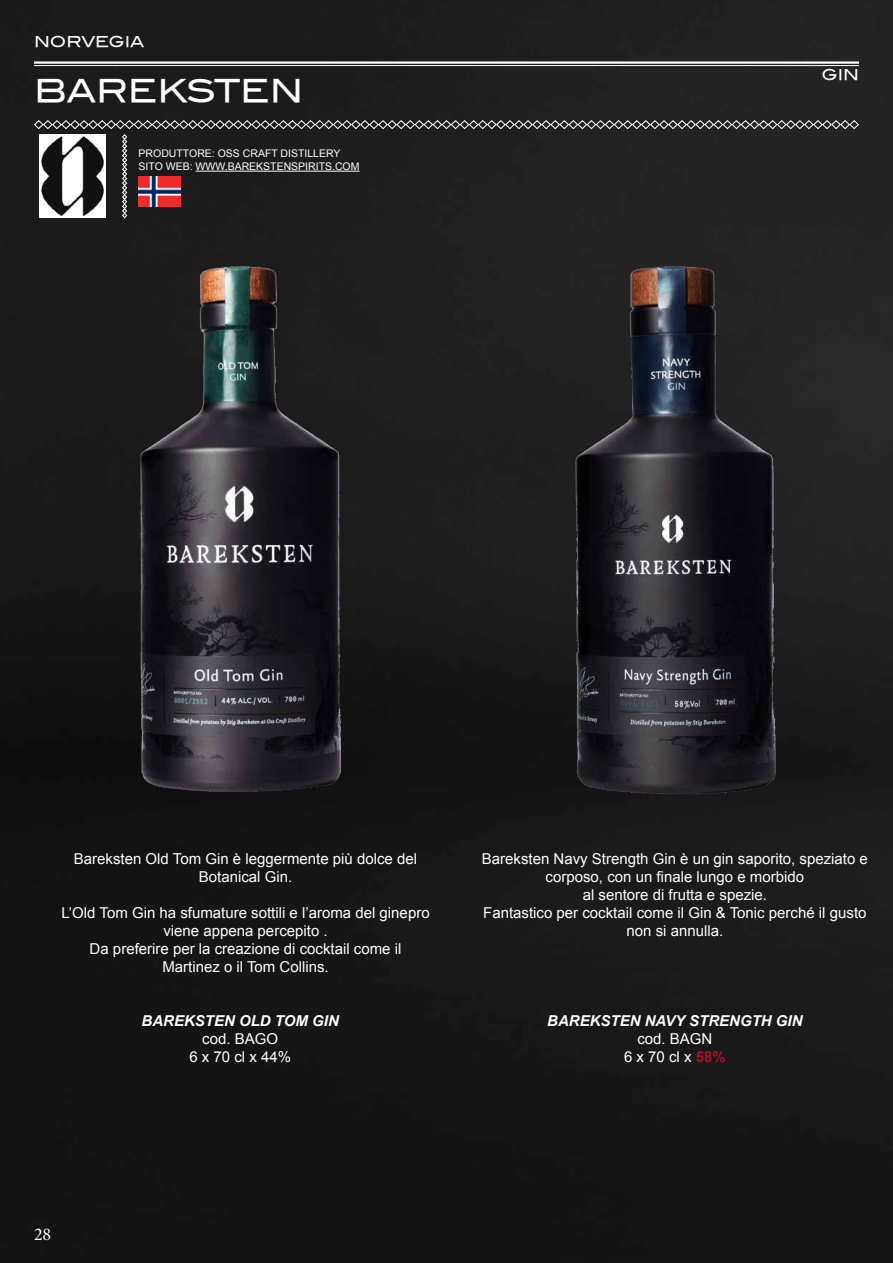
<style>
.page{position:relative;width:893px;height:1263px;background:#fff}
.page>*{position:absolute;margin:0;border:0;box-sizing:border-box;transform-origin:0 0}
.t1{font:31.5px "Blair Md ITCTT Medium";letter-spacing:-.01em;color:#fff}
.t2{font:18px "Minion Pro";color:#fff}
.t3{font:15px/18px "Arial";color:#fff;text-align:center}
.t4{font:italic 700 15px "Arial";color:#fff}
.t5{font:15px "Blair Md ITCTT Medium";letter-spacing:-.01em;color:#fff}
.t6{font:10.5px/12.6px "Arial";color:#fff}
.s1{font-weight:700;color:#a9132a}
</style>
<div class="page">
<img style="left:0;top:0;width:893px;height:1263px">
<hr style="left:34px;top:61px;width:825px;height:3px;background:#fff">
<hr style="left:34px;top:65px;width:825px;height:1px;background:#fff">
<svg style="left:33px;top:120px;width:826px;height:98px;background:#2e2e2e"></svg>
<img style="left:547px;top:238px;width:255px;height:583px">
<img style="left:113px;top:238px;width:255px;height:583px">
<img style="left:139px;top:176px;width:41px;height:31px">
<p class="t5" style="left:34px;top:33px;width:112px">NORVEGIA</p>
<h1 class="t1" style="left:34px;top:71px;width:271px">BAREKSTEN</h1>
<p class="t6" style="left:139px;top:148px;width:222px">PRODUTTORE: OSS CRAFT DISTILLERY<br>SITO WEB: WWW.BAREKSTENSPIRITS.COM</p>
<p class="t5" style="left:821px;top:66px;width:39px">GIN</p>
<p class="t3" style="left:74px;top:850px;width:345px">Bareksten Old Tom Gin è leggermente più dolce del<br>Botanical Gin.</p>
<p class="t3" style="left:61px;top:904px;width:370px">L’Old Tom Gin ha sfumature sottili e l’aroma del ginepro viene appena percepito .<br>Da preferire per la creazione di cocktail come il Martinez o il Tom Collins.</p>
<p class="t4" style="left:142px;top:1011px;width:199px">BAREKSTEN OLD TOM GIN</p>
<p class="t3" style="left:189px;top:1030px;width:103px">cod. BAGO<br>6 x 70 cl x 44%</p>
<p class="t3" style="left:482px;top:850px;width:388px">Bareksten Navy Strength Gin è un gin saporito, speziato e corposo, con un finale lungo e morbido<br>al sentore di frutta e spezie.<br>Fantastico per cocktail come il Gin &amp; Tonic perché il gusto non si annulla.</p>
<p class="t4" style="left:547px;top:1011px;width:257px">BAREKSTEN NAVY STRENGTH GIN</p>
<p class="t3" style="left:624px;top:1030px;width:103px">cod. BAGN<br>6 x 70 cl x <span class="s1">58%</span></p>
<p class="t2" style="left:34px;top:1222px;width:19px">28</p>
</div>
